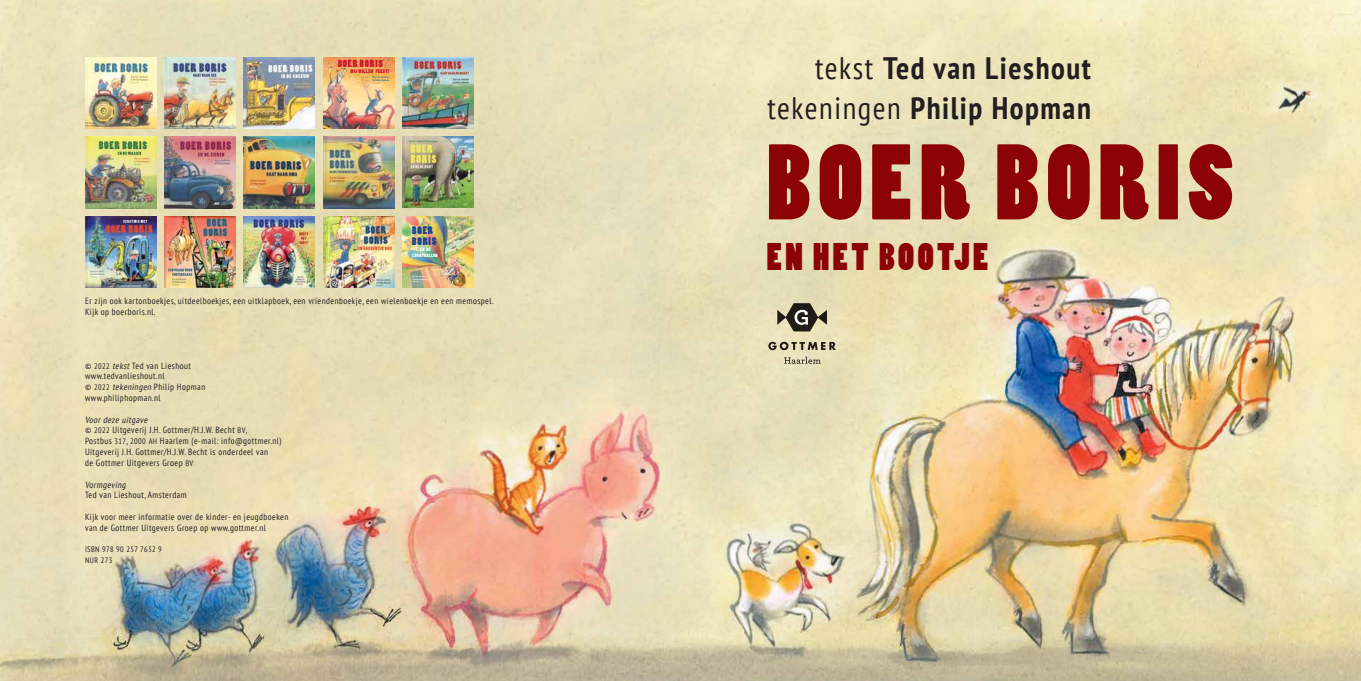
<style>
.page{position:relative;width:1361px;height:681px;background:#fff}
.page>*{position:absolute;margin:0;border:0;box-sizing:border-box;transform-origin:0 0}
.t1{font:100px "Poplar Std";letter-spacing:.075em;color:#8b0304}
.t2{font:36px "Poplar Std";letter-spacing:.095em;color:#8b0304}
.t3{font:700 condensed 31px/40px "PT Sans";letter-spacing:.05em;color:#231f20;text-align:right}
.t4{font:10.2px/10.4px "Poplar Std";letter-spacing:.075em;color:#143f90}
.t5{font:9.6px "Poplar Std";letter-spacing:.075em;color:#ce1432}
.t6{font:condensed 9px/10.8px "PT Sans";letter-spacing:.05em;color:#231f20}
.t7{font:italic condensed 9px "PT Sans";color:#231f20}
.t8{font:condensed 8px/10.8px "PT Sans";letter-spacing:.05em;color:#231f20}
.t9{font:4.9px "Poplar Std";letter-spacing:.075em;color:#ce1432}
.t10{font:4.4px/6px "Poplar Std";letter-spacing:.075em;color:#fff;text-align:center}
.t11{font:700 condensed 2.4px/2.9px "PT Sans";letter-spacing:.05em;color:#00749d}
.t12{font:700 condensed 2.4px "PT Sans";letter-spacing:.05em;color:#f58465}
.t13{font:700 condensed 2px/2.7px "PT Sans";letter-spacing:.05em;color:#fff}
.t14{font:700 condensed 2px "PT Sans";letter-spacing:.05em;color:#ffe881}
.s1{font-size:8px}
.s2{font-style:italic}
.s3{font-weight:400}
</style>
<div class="page">
<img style="left:0;top:0;width:1361px;height:680px">
<img style="left:85px;top:57px;width:71px;height:72px">
<img style="left:85px;top:137px;width:71px;height:71px">
<img style="left:244px;top:57px;width:71px;height:72px">
<img style="left:323px;top:57px;width:71px;height:72px">
<img style="left:403px;top:57px;width:71px;height:72px">
<img style="left:164px;top:57px;width:72px;height:72px">
<img style="left:164px;top:137px;width:72px;height:71px">
<img style="left:244px;top:137px;width:71px;height:71px">
<img style="left:323px;top:137px;width:71px;height:71px">
<img style="left:403px;top:137px;width:71px;height:71px">
<img style="left:85px;top:216px;width:71px;height:71px">
<img style="left:244px;top:216px;width:71px;height:71px">
<img style="left:323px;top:216px;width:71px;height:71px">
<img style="left:164px;top:216px;width:72px;height:71px">
<img style="left:403px;top:216px;width:71px;height:71px">
<svg style="left:777px;top:303px;width:50px;height:28px"></svg>
<svg style="left:768px;top:341px;width:68px;height:9px"></svg>
<svg style="left:784px;top:356px;width:36px;height:7px"></svg>
<p class="t5" style="left:338px;top:59px;width:46px">BOER BORIS</p>
<p class="t9" style="left:350px;top:68px;width:40px">WIJ WILLEN FEEST!</p>
<p class="t11" style="left:373px;top:76px;width:18px">Ted van Lieshout &amp; Philip Hopman</p>
<p class="t12" style="left:373px;top:82px;width:9px">Gottmer</p>
<p class="t4" style="left:412px;top:226px;width:26px">BOER<br>BORIS</p>
<p class="t10" style="left:412px;top:246px;width:27px">EN DE<br>LUCHTBALLON</p>
<p class="t13" style="left:412px;top:275px;width:15px">Ted van Lieshout &amp; Philip Hopman</p>
<p class="t14" style="left:412px;top:280px;width:8px">Gottmer</p>
<p class="t6" style="left:85px;top:295px;width:410px">Er zijn ook kartonboekjes, uitdeelboekjes, een uitklapboek, een vriendenboekje, een wielenboekje en een memospel.<br>Kijk op boerboris.nl.</p>
<p class="t6" style="left:85px;top:359px;width:122px">© <span class="s1">2022</span> <span class="s2">tekst</span> Ted van Lieshout www.tedvanlieshout.nl<br>© <span class="s1">2022</span> <span class="s2">tekeningen</span> Philip Hopman www.philiphopman.nl</p>
<p class="t6" style="left:85px;top:413px;width:198px"><span class="s2">Voor deze uitgave<br></span>© <span class="s1">2022</span> Uitgeverij J.H. Gottmer/H.J.W. Becht <span class="s1">BV</span>,<br>Postbus <span class="s1">317</span>, <span class="s1">2000 AH</span> Haarlem (e-mail: info@gottmer.nl)<br>Uitgeverij J.H. Gottmer/H.J.W. Becht is onderdeel van<br>de Gottmer Uitgevers Groep <span class="s1">BV</span></p>
<p class="t7" style="left:85px;top:478px;width:44px">Vormgeving</p>
<p class="t6" style="left:85px;top:489px;width:103px">Ted van Lieshout, Amsterdam</p>
<p class="t6" style="left:85px;top:511px;width:205px">Kijk voor meer informatie over de kinder- en jeugdboeken van de Gottmer Uitgevers Groep op www.gottmer.nl</p>
<p class="t8" style="left:85px;top:543px;width:78px">ISBN 978 90 257 7632 9<br>NUR 273</p>
<h3 class="t3" style="left:767px;top:48px;width:325px"><span class="s3">tekst</span> Ted van Lieshout <span class="s3">tekeningen</span> Philip Hopman</h3>
<h1 class="t1" style="left:767px;top:127px;width:468px">BOER BORIS</h1>
<h2 class="t2" style="left:767px;top:237px;width:223px">EN HET BOOTJE</h2>
</div>
